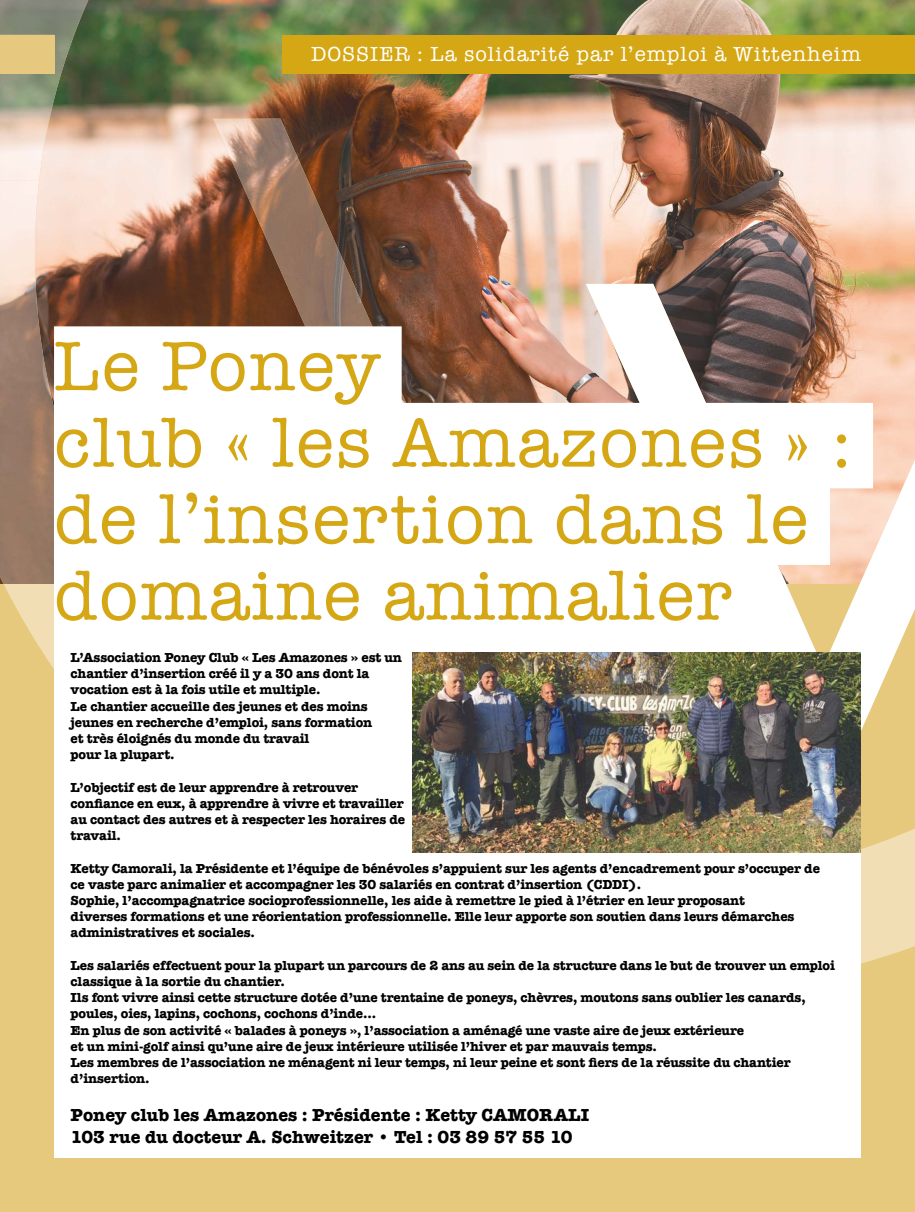
<style>
.page{position:relative;width:915px;height:1212px;background:#fff}
.page>*{position:absolute;margin:0;border:0;box-sizing:border-box;transform-origin:0 0}
.t1{font:72px/76.5px "American Typewriter";letter-spacing:.025em;color:#d5a715}
.t2{font:21px "American Typewriter";letter-spacing:.05em;color:#fff}
.t3{font:700 18px/21.6px "American Typewriter";color:#000}
.t4{font:700 13.5px/16.2px "American Typewriter";letter-spacing:-.01em;color:#000}
</style>
<div class="page">
<div style="left:0;top:0;width:914px;height:1212px;background:#e7c97e"></div>
<div style="left:54px;top:653px;width:806px;height:505px;background:#fff"></div>
<img style="left:4px;top:0;width:910px;height:963px">
<svg style="left:54px;top:747px;width:806px;height:216px"></svg>
<img style="left:1px;top:0;width:85px;height:181px">
<svg style="left:86px;top:0;width:2px;height:6px"></svg>
<img style="left:1px;top:180px;width:42px;height:404px">
<img style="left:43px;top:353px;width:11px;height:231px">
<div style="left:0;top:35px;width:54px;height:38px;background:#e6c87e"></div>
<img style="left:585px;top:119px;width:329px;height:653px">
<img style="left:213px;top:119px;width:102px;height:155px">
<img style="left:314px;top:196px;width:52px;height:130px">
<img style="left:282px;top:274px;width:33px;height:52px">
<img style="left:366px;top:312px;width:51px;height:91px">
<div style="left:54px;top:385px;width:65px;height:420px;background:#fff"></div>
<div style="left:98px;top:611px;width:650px;height:136px;background:#fff"></div>
<div style="left:54px;top:326px;width:347px;height:86px;background:#fff"></div>
<div style="left:54px;top:403px;width:818px;height:85px;background:#fff"></div>
<div style="left:54px;top:479px;width:775px;height:86px;background:#fff"></div>
<div style="left:54px;top:556px;width:677px;height:85px;background:#fff"></div>
<img style="left:412px;top:653px;width:448px;height:200px">
<svg style="left:0;top:0;width:1px;height:584px"></svg>
<h2 class="t2" style="left:311px;top:38px;width:551px">DOSSIER : La solidarité par l’emploi à Wittenheim</h2>
<h1 class="t1" style="left:54px;top:325px;width:798px">Le Poney<br>club « les Amazones » : de l’insertion dans le domaine animalier</h1>
<p class="t4" style="left:71px;top:649px;width:333px">L’Association Poney Club « Les Amazones » est un chantier d’insertion créé il y a 30 ans dont la vocation est à la fois utile et multiple.<br>Le chantier accueille des jeunes et des moins jeunes en recherche d’emploi, sans formation<br>et très éloignés du monde du travail<br>pour la plupart.</p>
<p class="t4" style="left:71px;top:778px;width:336px">L’objectif est de leur apprendre à retrouver confiance en eux, à apprendre à vivre et travailler au contact des autres et à respecter les horaires de travail.</p>
<p class="t4" style="left:71px;top:859px;width:750px">Ketty Camorali, la Présidente et l’équipe de bénévoles s’appuient sur les agents d’encadrement pour s’occuper de ce vaste parc animalier et accompagner les 30 salariés en contrat d’insertion (CDDI).<br>Sophie, l’accompagnatrice socioprofessionnelle, les aide à remettre le pied à l’étrier en leur proposant<br>diverses formations et une réorientation professionnelle. Elle leur apporte son soutien dans leurs démarches administratives et sociales.</p>
<p class="t4" style="left:71px;top:956px;width:765px">Les salariés effectuent pour la plupart un parcours de 2 ans au sein de la structure dans le but de trouver un emploi classique à la sortie du chantier.<br>Ils font vivre ainsi cette structure dotée d’une trentaine de poneys, chèvres, moutons sans oublier les canards, poules, oies, lapins, cochons, cochons d’inde...<br>En plus de son activité « balades à poneys », l’association a aménagé une vaste aire de jeux extérieure<br>et un mini-golf ainsi qu’une aire de jeux intérieure utilisée l’hiver et par mauvais temps.<br>Les membres de l’association ne ménagent ni leur temps, ni leur peine et sont fiers de la réussite du chantier d’insertion.</p>
<h3 class="t3" style="left:71px;top:1103px;width:520px">Poney club les Amazones : Présidente : Ketty CAMORALI<br>103 rue du docteur A. Schweitzer • Tel : 03 89 57 55 10</h3>
</div>
